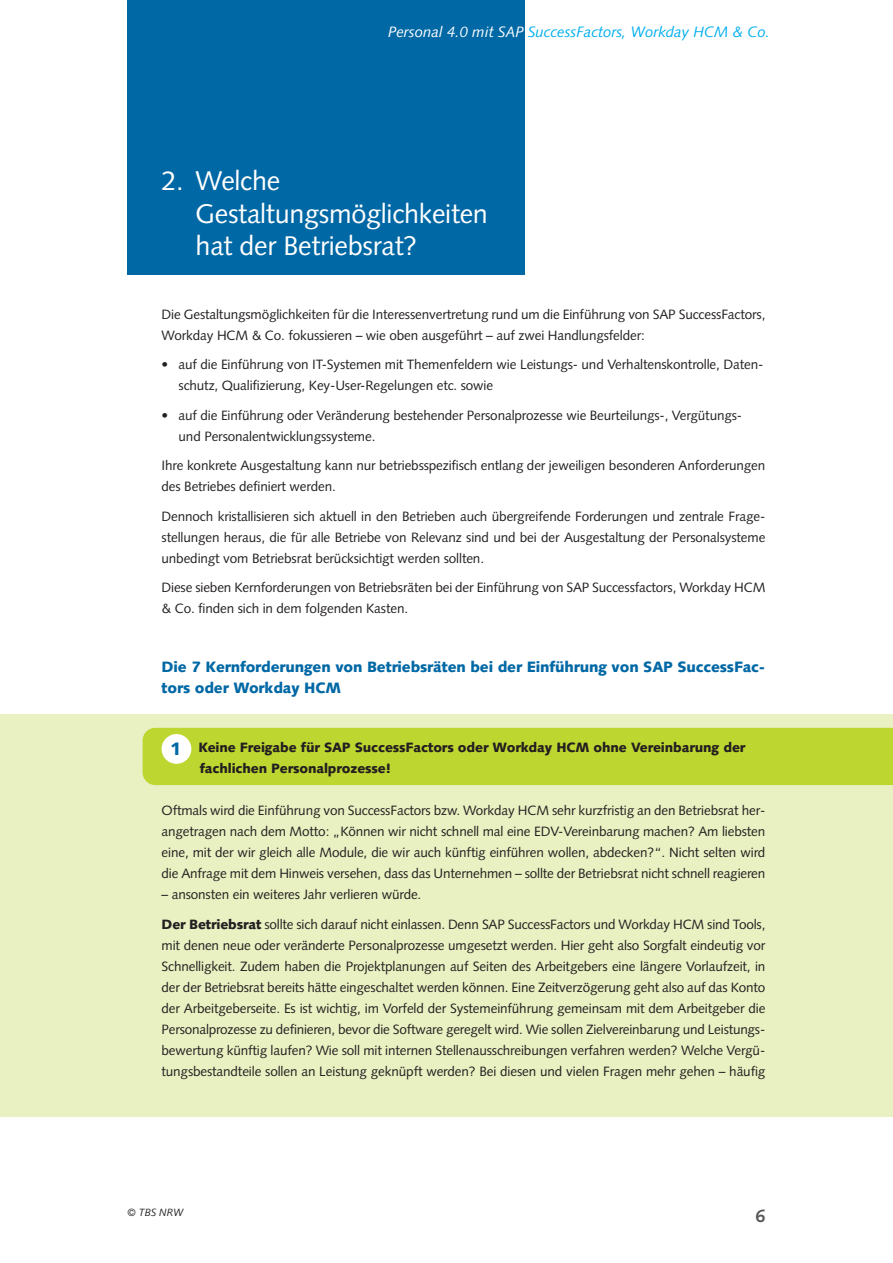
<style>
.page{position:relative;width:893px;height:1263px;background:#fff}
.page>*{position:absolute;margin:0;border:0;box-sizing:border-box;transform-origin:0 0}
.t1{font:27px/32.4px "Syntax LT";letter-spacing:-.01em;color:#fff}
.t2{font:700 18px "Syntax LT";color:#57585a}
.t3{font:900 18px "Syntax LT";color:#0068a5}
.t4{font:900 15px/21px "Syntax LT";letter-spacing:-.01em;color:#0068a5}
.t5{font:italic 15px "Syntax LT";color:#00aeef}
.t6{font:13.5px/21px "Syntax LT";letter-spacing:-.01em;color:#231f20}
.t7{font:900 13.5px/21px "Syntax LT";letter-spacing:-.01em;color:#231f20}
.t8{font:italic 10.5px "Syntax LT";color:#231f20}
.s1{color:#fff}
.s2{font-weight:900}
</style>
<div class="page">
<div style="left:128px;top:0;width:397px;height:274px;background:#0068a5"></div>
<div style="left:0;top:714px;width:893px;height:403px;background:#e9f0c1"></div>
<div style="left:143px;top:728px;width:750px;height:57px;background:#bed630"></div>
<div style="left:162px;top:734px;width:29px;height:30px;background:#fff;border-radius:50%"></div>
<p class="t5" style="left:388px;top:25px;width:384px"><span class="s1">Personal 4.0 mit SAP</span> SuccessFactors, Workday HCM &amp; Co.</p>
<h1 class="t1" style="left:196px;top:167px;width:294px;text-indent:-34px">2. Welche<br>Gestaltungsmöglichkeiten hat der Betriebsrat?</h1>
<p class="t6" style="left:162px;top:305px;width:605px">Die Gestaltungsmöglichkeiten für die Interessenvertretung rund um die Einführung von SAP SuccessFactors,<br>Workday HCM &amp; Co. fokussieren – wie oben ausgeführt – auf zwei Handlungsfelder:</p>
<p class="t6" style="left:179px;top:355px;width:586px;text-indent:-17px">• auf die Einführung von IT-Systemen mit Themenfeldern wie Leistungs- und Verhaltenskontrolle, Daten&shy;schutz, Qualifizierung, Key-User-Regelungen etc. sowie</p>
<p class="t6" style="left:179px;top:406px;width:565px;text-indent:-17px">• auf die Einführung oder Veränderung bestehender Personalprozesse wie Beurteilungs-, Vergütungs&shy;und Personalentwicklungssysteme.</p>
<p class="t6" style="left:162px;top:456px;width:605px">Ihre konkrete Ausgestaltung kann nur betriebsspezifisch entlang der jeweiligen besonderen Anforderungen des Betriebes definiert werden.</p>
<p class="t6" style="left:162px;top:507px;width:605px;text-align:justify">Dennoch kristallisieren sich aktuell in den Betrieben auch übergreifende Forderungen und zentrale Frage&shy;stellungen heraus, die für alle Betriebe von Relevanz sind und bei der Ausgestaltung der Personalsysteme unbedingt vom Betriebsrat berücksichtigt werden sollten.</p>
<p class="t6" style="left:162px;top:578px;width:605px">Diese sieben Kernforderungen von Betriebsräten bei der Einführung von SAP Successfactors, Workday HCM &amp; Co. finden sich in dem folgenden Kasten.</p>
<p class="t4" style="left:162px;top:658px;width:605px">Die 7 Kernforderungen von Betriebsräten bei der Einführung von SAP SuccessFac&shy;tors oder Workday HCM</p>
<p class="t7" style="left:198px;top:738px;width:548px">Keine Freigabe für SAP SuccessFactors oder Workday HCM ohne Vereinbarung der fachlichen Personalprozesse!</p>
<p class="t6" style="left:162px;top:801px;width:605px;text-align:justify">Oftmals wird die Einführung von SuccessFactors bzw. Workday HCM sehr kurzfristig an den Betriebsrat her&shy;angetragen nach dem Motto: „Können wir nicht schnell mal eine EDV-Vereinbarung machen? Am liebsten eine, mit der wir gleich alle Module, die wir auch künftig einführen wollen, abdecken?“. Nicht selten wird die Anfrage mit dem Hinweis versehen, dass das Unternehmen – sollte der Betriebsrat nicht schnell reagieren</p>
<p class="t6" style="left:162px;top:881px;width:605px;line-height:29.5px">– ansonsten ein weiteres Jahr verlieren würde.<br><span class="s2">Der Betriebsrat</span> sollte sich darauf nicht einlassen. Denn SAP SuccessFactors und Workday HCM sind Tools,</p>
<p class="t6" style="left:162px;top:936px;width:605px;text-align:justify">mit denen neue oder veränderte Personalprozesse umgesetzt werden. Hier geht also Sorgfalt eindeutig vor Schnelligkeit. Zudem haben die Projektplanungen auf Seiten des Arbeitgebers eine längere Vorlaufzeit, in der der Betriebsrat bereits hätte eingeschaltet werden können. Eine Zeitverzögerung geht also auf das Konto der Arbeitgeberseite. Es ist wichtig, im Vorfeld der Systemeinführung gemeinsam mit dem Arbeitgeber die Personalprozesse zu definieren, bevor die Software geregelt wird. Wie sollen Zielvereinbarung und Leistungs&shy;bewertung künftig laufen? Wie soll mit internen Stellenausschreibungen verfahren werden? Welche Vergü&shy;tungsbestandteile sollen an Leistung geknüpft werden? Bei diesen und vielen Fragen mehr gehen – häufig</p>
<h2 class="t3" style="left:170px;top:742px;width:13px">1</h2>
<p class="t8" style="left:128px;top:1208px;width:58px">© TBS NRW</p>
<h2 class="t2" style="left:756px;top:1208px;width:12px">6</h2>
</div>
